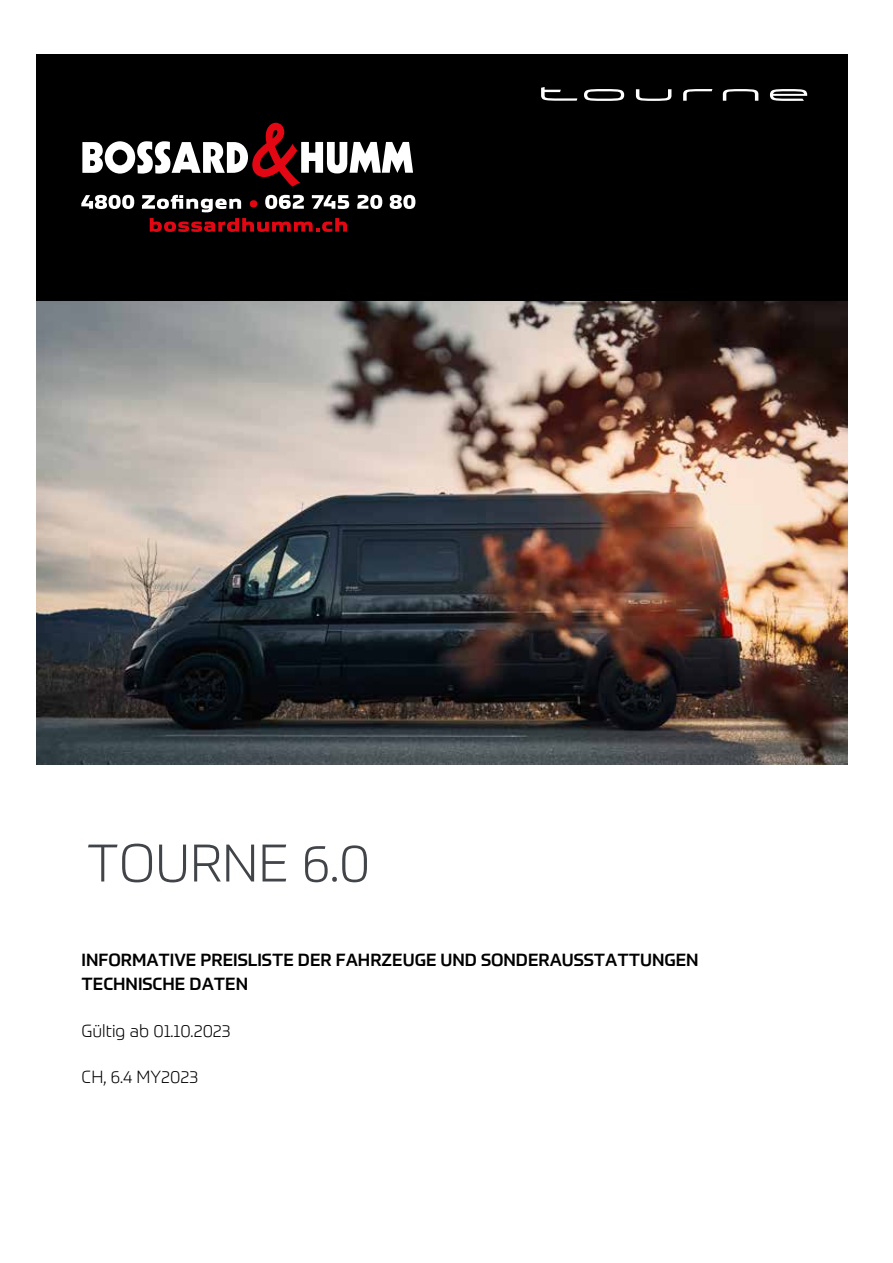
<style>
.page{position:relative;width:893px;height:1263px;background:#fff}
.page>*{position:absolute;margin:0;border:0;box-sizing:border-box;transform-origin:0 0}
.t1{font:51.9px "t Prometo Light";color:#41454a}
.t2{font:17.25px/23.5px "t Prometo Medium";color:#000}
.t3{font:17.25px "t Prometo Light";letter-spacing:-.005em;color:#000}
</style>
<div class="page">
<img style="left:37px;top:301px;width:810px;height:464px">
<div style="left:36px;top:54px;width:811px;height:247px;background:#000"></div>
<svg style="left:541px;top:87px;width:266px;height:14px"></svg>
<svg style="left:82px;top:123px;width:331px;height:64px"></svg>
<svg style="left:81px;top:195px;width:53px;height:14px"></svg>
<svg style="left:142px;top:195px;width:99px;height:17px"></svg>
<div style="left:250px;top:200px;width:7px;height:7px;background:#e30613;border-radius:50%"></div>
<svg style="left:265px;top:195px;width:39px;height:14px"></svg>
<svg style="left:312px;top:195px;width:37px;height:14px"></svg>
<svg style="left:357px;top:195px;width:25px;height:14px"></svg>
<svg style="left:390px;top:195px;width:25px;height:14px"></svg>
<svg style="left:150px;top:218px;width:197px;height:14px"></svg>
<h1 class="t1" style="left:87px;top:832px;width:285px">TOURNE 6.0</h1>
<p class="t2" style="left:82px;top:948px;width:619px">INFORMATIVE PREISLISTE DER FAHRZEUGE UND SONDERAUSSTATTUNGEN<br>TECHNISCHE DATEN</p>
<p class="t3" style="left:82px;top:1020px;width:151px">Gültig ab 01.10.2023</p>
<p class="t3" style="left:82px;top:1066px;width:118px">CH, 6.4 MY2023</p>
</div>
